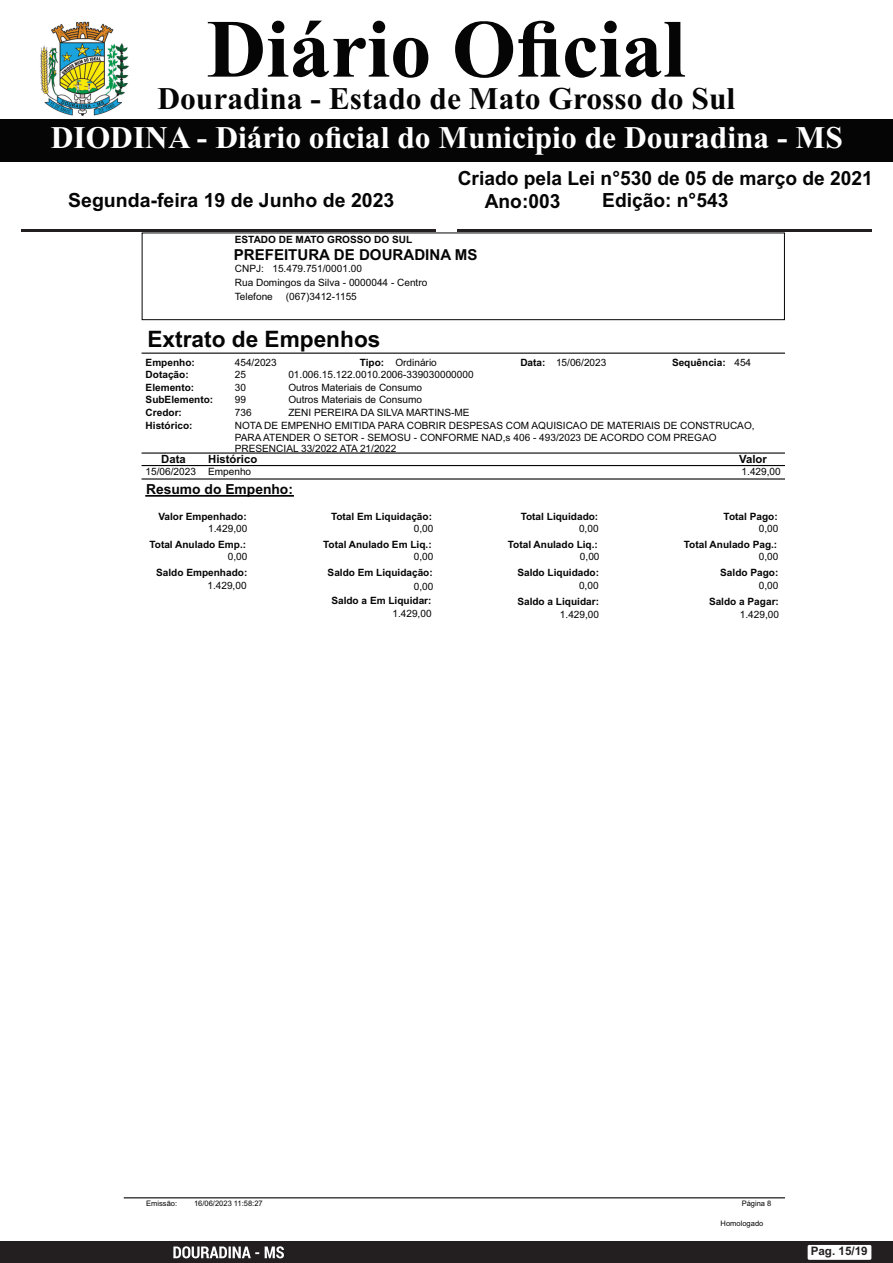
<style>
.page{position:relative;width:893px;height:1263px;background:#fff}
.page>*{position:absolute;margin:0;border:0;box-sizing:border-box;transform-origin:0 0}
.t1{font:700 82.5px "Times New Roman";color:#040504}
.t2{font:700 31.5px "Times New Roman";color:#fff}
.t3{font:700 31.5px "Times New Roman";color:#040504}
.t4{font:700 22.65px "Arial";color:#040504}
.t5{font:700 19.5px "Arial";color:#040504}
.t6{font:700 15.15px "Arial";color:#040504}
.t7{font:700 13.8px "Arial";color:#040504}
.t8{font:700 11.7px "Arial";color:#231f20}
.t9{font:700 11.4px "Arial";color:#040504}
.t10{font:10.05px/14.1px "Arial";color:#040504}
.t11{font:700 10.05px/12.5px "Arial";color:#040504}
.t12{font:7.5px "Arial";color:#040504}
.s1{font-weight:700}
.s2{font-weight:400}
</style>
<div class="page">
<hr style="left:142px;top:353px;width:642px;height:1px;background:#040504">
<div style="left:142px;top:233px;width:643px;height:87px;border:1px solid #040504"></div>
<hr style="left:142px;top:452px;width:642px;height:2px;background:#040504">
<hr style="left:142px;top:465px;width:642px;height:1px;background:#040504">
<hr style="left:142px;top:478px;width:642px;height:2px;background:#040504">
<hr style="left:146px;top:495px;width:147px;height:2px;background:#040504">
<hr style="left:124px;top:1197px;width:660px;height:1px;background:#040504">
<div style="left:0;top:119px;width:893px;height:42px;background:#040504"></div>
<img style="left:40px;top:21px;width:89px;height:95px">
<div style="left:0;top:1242px;width:893px;height:21px;background:#231f20"></div>
<div style="left:808px;top:1245px;width:63px;height:15px;background:#fff;border-radius:2px"></div>
<svg style="left:173px;top:1246px;width:111px;height:12px"></svg>
<hr style="left:21px;top:229px;width:415px;height:3px;background:#231f20">
<hr style="left:457px;top:229px;width:414px;height:3px;background:#231f20">
<h1 class="t1" style="left:207px;top:21px;width:480px">Diário Oficial</h1>
<h2 class="t3" style="left:157px;top:88px;width:579px">Douradina - Estado de Mato Grosso do Sul</h2>
<h2 class="t2" style="left:51px;top:126px;width:793px">DIODINA - Diário oficial do Municipio de Douradina - MS</h2>
<h3 class="t5" style="left:458px;top:171px;width:417px">Criado pela Lei n°530 de 05 de março de 2021</h3>
<h3 class="t5" style="left:68px;top:193px;width:328px">Segunda-feira 19 de Junho de 2023</h3>
<h3 class="t5" style="left:602px;top:192px;width:128px">Edição: n°543</h3>
<h3 class="t5" style="left:485px;top:194px;width:77px">Ano:003</h3>
<p class="t11" style="left:235px;top:234px;width:179px">ESTADO DE MATO GROSSO DO SUL</p>
<h3 class="t6" style="left:234px;top:249px;width:245px">PREFEITURA DE DOURADINA MS</h3>
<p class="t10" style="left:272px;top:262px;width:91px">15.479.751/0001.00</p>
<p class="t10" style="left:286px;top:290px;width:72px">(067)3412-1155</p>
<p class="t10" style="left:235px;top:262px;width:194px">CNPJ:<br>Rua Domingos da Silva - 0000044 - Centro<br>Telefone</p>
<h3 class="t4" style="left:148px;top:330px;width:234px">Extrato de Empenhos</h3>
<p class="t11" style="left:146px;top:357px;width:69px">Empenho:<br>Dotação:<br>Elemento:<br>SubElemento:</p>
<p class="t10" style="left:235px;top:356px;width:43px">454/2023</p>
<p class="t10" style="left:360px;top:356px;width:79px"><span class="s1">Tipo:</span> Ordinário</p>
<p class="t10" style="left:520px;top:356px;width:88px"><span class="s1">Data:</span> 15/06/2023</p>
<p class="t11" style="left:672px;top:357px;width:81px">Sequência: <span class="s2">454</span></p>
<p class="t10" style="left:235px;top:369px;width:13px">25</p>
<p class="t10" style="left:288px;top:369px;width:187px">01.006.15.122.0010.2006-339030000000</p>
<p class="t10" style="left:235px;top:382px;width:13px;line-height:12.5px">30<br>99</p>
<p class="t10" style="left:288px;top:382px;width:135px;line-height:12.5px">Outros Materiais de Consumo<br>Outros Materiais de Consumo</p>
<p class="t11" style="left:146px;top:407px;width:38px">Credor:</p>
<p class="t10" style="left:235px;top:406px;width:18px">736</p>
<p class="t10" style="left:288px;top:406px;width:183px">ZENI PEREIRA DA SILVA MARTINS-ME</p>
<p class="t9" style="left:161px;top:455px;width:26px">Data</p>
<p class="t9" style="left:208px;top:455px;width:51px">Histórico</p>
<p class="t9" style="left:739px;top:455px;width:29px">Valor</p>
<p class="t10" style="left:146px;top:465px;width:107px">15/06/2023 Empenho</p>
<p class="t10" style="left:742px;top:465px;width:41px">1.429,00</p>
<p class="t11" style="left:146px;top:420px;width:48px">Histórico:</p>
<p class="t10" style="left:235px;top:421px;width:521px;line-height:11.6px">NOTA DE EMPENHO EMITIDA PARA COBRIR DESPESAS COM AQUISICAO DE MATERIAIS DE CONSTRUCAO,<br>PARA ATENDER O SETOR - SEMOSU - CONFORME NAD,s 406 - 493/2023 DE ACORDO COM PREGAO<br>PRESENCIAL 33/2022 ATA 21/2022</p>
<h3 class="t7" style="left:146px;top:484px;width:148px">Resumo do Empenho:</h3>
<p class="t11" style="left:158px;top:511px;width:90px">Valor Empenhado:</p>
<p class="t11" style="left:331px;top:511px;width:103px">Total Em Liquidação:</p>
<p class="t11" style="left:521px;top:511px;width:79px">Total Liquidado:</p>
<p class="t11" style="left:724px;top:511px;width:56px">Total Pago:</p>
<p class="t10" style="left:208px;top:522px;width:41px">1.429,00</p>
<p class="t10" style="left:414px;top:522px;width:21px">0,00</p>
<p class="t10" style="left:579px;top:522px;width:21px">0,00</p>
<p class="t10" style="left:759px;top:522px;width:21px">0,00</p>
<p class="t11" style="left:149px;top:539px;width:98px">Total Anulado Emp.:</p>
<p class="t11" style="left:323px;top:539px;width:110px">Total Anulado Em Liq.:</p>
<p class="t11" style="left:508px;top:539px;width:92px">Total Anulado Liq.:</p>
<p class="t11" style="left:684px;top:539px;width:95px">Total Anulado Pag.:</p>
<p class="t10" style="left:228px;top:551px;width:21px">0,00</p>
<p class="t10" style="left:414px;top:551px;width:21px">0,00</p>
<p class="t10" style="left:580px;top:551px;width:21px">0,00</p>
<p class="t10" style="left:759px;top:550px;width:21px">0,00</p>
<p class="t11" style="left:156px;top:567px;width:93px">Saldo Empenhado:</p>
<p class="t11" style="left:328px;top:567px;width:107px">Saldo Em Liquidação:</p>
<p class="t11" style="left:517px;top:567px;width:83px">Saldo Liquidado:</p>
<p class="t11" style="left:720px;top:567px;width:60px">Saldo Pago:</p>
<p class="t10" style="left:207px;top:579px;width:41px">1.429,00</p>
<p class="t10" style="left:414px;top:580px;width:21px">0,00</p>
<p class="t10" style="left:579px;top:579px;width:21px">0,00</p>
<p class="t10" style="left:759px;top:579px;width:21px">0,00</p>
<p class="t11" style="left:331px;top:595px;width:102px">Saldo a Em Liquidar:</p>
<p class="t10" style="left:392px;top:607px;width:41px">1.429,00</p>
<p class="t11" style="left:517px;top:596px;width:83px">Saldo a Liquidar:</p>
<p class="t11" style="left:709px;top:596px;width:71px">Saldo a Pagar:</p>
<p class="t10" style="left:560px;top:608px;width:41px">1.429,00</p>
<p class="t10" style="left:740px;top:608px;width:41px">1.429,00</p>
<p class="t12" style="left:146px;top:1201px;width:33px">Emissão:</p>
<p class="t12" style="left:194px;top:1201px;width:70px">16/06/2023 11:58:27</p>
<p class="t12" style="left:742px;top:1201px;width:31px">Página 8</p>
<p class="t12" style="left:721px;top:1220px;width:44px">Homologado</p>
<p class="t8" style="left:811px;top:1247px;width:59px">Pag. 15/19</p>
</div>
